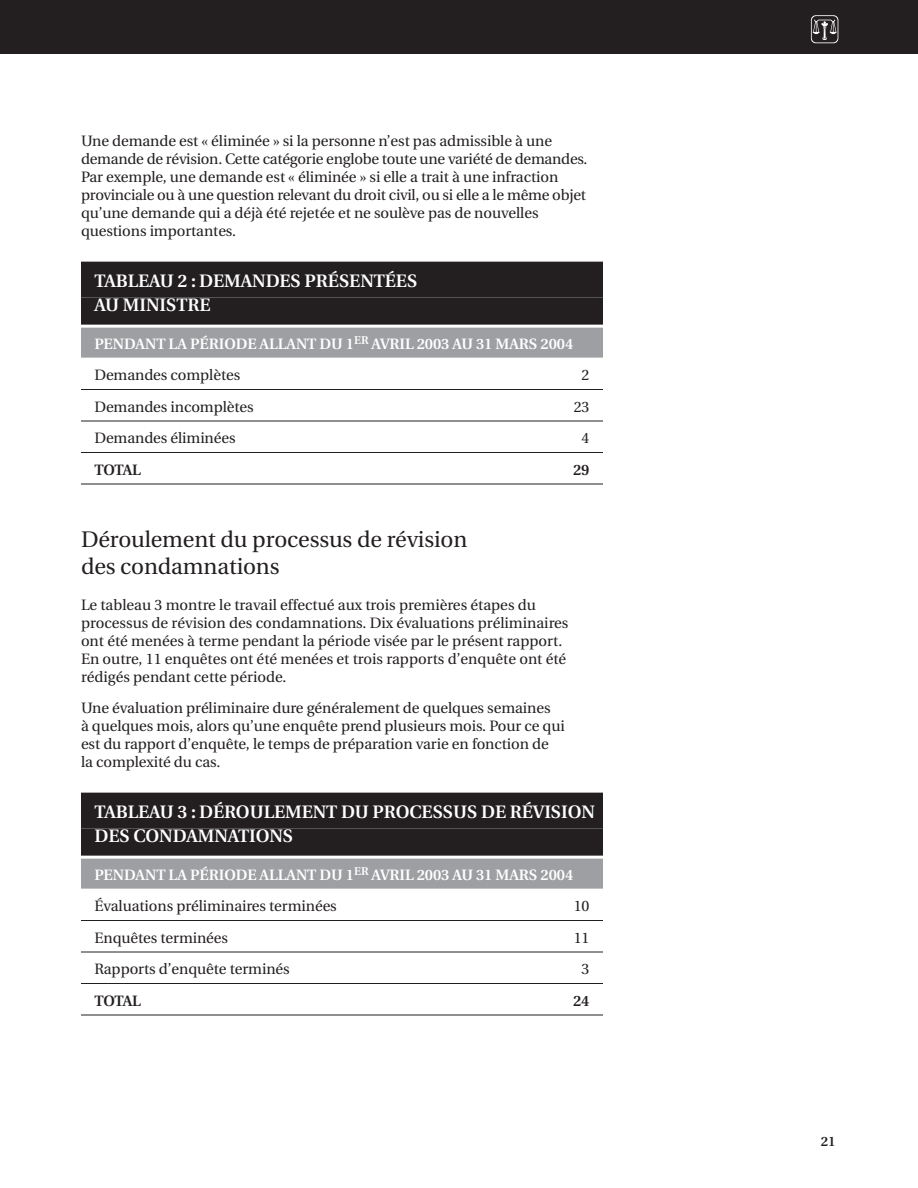
<style>
.page{position:relative;width:918px;height:1188px;background:#fff}
.page>*{position:absolute;margin:0;border:0;box-sizing:border-box;transform-origin:0 0}
.t1{font:22.5px/27px "Utopia";letter-spacing:-.005em;color:#231f20}
.t2{font:600 18px/24px "Utopia";letter-spacing:-.005em;color:#fff}
.t3{font:15px/18px "Utopia";letter-spacing:-.005em;color:#231f20}
.t4{font:600 15px/31.5px "Utopia";letter-spacing:-.005em;color:#fff}
.t5{font:600 15px "Utopia";letter-spacing:-.025em;color:#231f20}
.t6{font:600 13.5px "Utopia";color:#231f20}
.s1{font-weight:400;color:#231f20}
</style>
<div class="page">
<div style="left:0;top:0;width:918px;height:54px;background:#231f20"></div>
<svg style="left:811px;top:15px;width:27px;height:28px"></svg>
<div style="left:81px;top:262px;width:522px;height:36px;background:#231f20"></div>
<div style="left:81px;top:298px;width:522px;height:27px;background:#231f20"></div>
<div style="left:81px;top:328px;width:522px;height:30px;background:#9d9fa2"></div>
<hr style="left:81px;top:389px;width:522px;height:1px;background:#231f20">
<hr style="left:81px;top:421px;width:522px;height:1px;background:#231f20">
<hr style="left:81px;top:452px;width:522px;height:1px;background:#231f20">
<hr style="left:81px;top:484px;width:522px;height:1px;background:#231f20">
<div style="left:81px;top:793px;width:522px;height:36px;background:#231f20"></div>
<div style="left:81px;top:829px;width:522px;height:27px;background:#231f20"></div>
<div style="left:81px;top:859px;width:522px;height:30px;background:#9d9fa2"></div>
<hr style="left:81px;top:920px;width:522px;height:1px;background:#231f20">
<hr style="left:81px;top:952px;width:522px;height:1px;background:#231f20">
<hr style="left:81px;top:983px;width:522px;height:1px;background:#231f20">
<hr style="left:81px;top:1015px;width:522px;height:1px;background:#231f20">
<p class="t3" style="left:81px;top:133px;width:508px">Une demande est « éliminée » si la personne n’est pas admissible à une demande de révision. Cette catégorie englobe toute une variété de demandes.<br>Par exemple, une demande est « éliminée » si elle a trait à une infraction provinciale ou à une question relevant du droit civil, ou si elle a le même objet qu’une demande qui a déjà été rejetée et ne soulève pas de nouvelles questions importantes.</p>
<p class="t2" style="left:94px;top:271px;width:324px">TABLEAU 2 : DEMANDES PRÉSENTÉES<br>AU MINISTRE</p>
<p class="t4" style="left:94px;top:329px;width:480px">PENDANT LA PÉRIODE ALLANT DU 1<sup>ER</sup> AVRIL 2003 AU 31 MARS 2004<br><span class="s1">Demandes complètes</span></p>
<p class="t3" style="left:582px;top:367px;width:9px">2</p>
<p class="t3" style="left:94px;top:399px;width:161px">Demandes incomplètes</p>
<p class="t3" style="left:574px;top:399px;width:17px">23</p>
<p class="t3" style="left:94px;top:430px;width:143px">Demandes éliminées</p>
<p class="t3" style="left:582px;top:430px;width:9px">4</p>
<p class="t5" style="left:94px;top:463px;width:48px">TOTAL</p>
<p class="t5" style="left:573px;top:463px;width:18px">29</p>
<h1 class="t1" style="left:81px;top:528px;width:388px">Déroulement du processus de révision des condamnations</h1>
<p class="t3" style="left:81px;top:597px;width:489px">Le tableau 3 montre le travail effectué aux trois premières étapes du processus de révision des condamnations. Dix évaluations préliminaires ont été menées à terme pendant la période visée par le présent rapport.<br>En outre, 11 enquêtes ont été menées et trois rapports d’enquête ont été rédigés pendant cette période.</p>
<p class="t3" style="left:81px;top:700px;width:485px">Une évaluation préliminaire dure généralement de quelques semaines<br>à quelques mois, alors qu’une enquête prend plusieurs mois. Pour ce qui est du rapport d’enquête, le temps de préparation varie en fonction de<br>la complexité du cas.</p>
<p class="t2" style="left:94px;top:802px;width:502px">TABLEAU 3 : DÉROULEMENT DU PROCESSUS DE RÉVISION<br>DES CONDAMNATIONS</p>
<p class="t4" style="left:94px;top:860px;width:480px">PENDANT LA PÉRIODE ALLANT DU 1<sup>ER</sup> AVRIL 2003 AU 31 MARS 2004<br><span class="s1">Évaluations préliminaires terminées</span></p>
<p class="t3" style="left:574px;top:898px;width:17px">10</p>
<p class="t3" style="left:94px;top:930px;width:135px">Enquêtes terminées</p>
<p class="t3" style="left:574px;top:930px;width:17px">11</p>
<p class="t3" style="left:94px;top:961px;width:197px">Rapports d’enquête terminés</p>
<p class="t3" style="left:582px;top:961px;width:9px">3</p>
<p class="t5" style="left:94px;top:994px;width:48px">TOTAL</p>
<p class="t5" style="left:573px;top:994px;width:18px">24</p>
<p class="t6" style="left:821px;top:1135px;width:16px">21</p>
</div>
